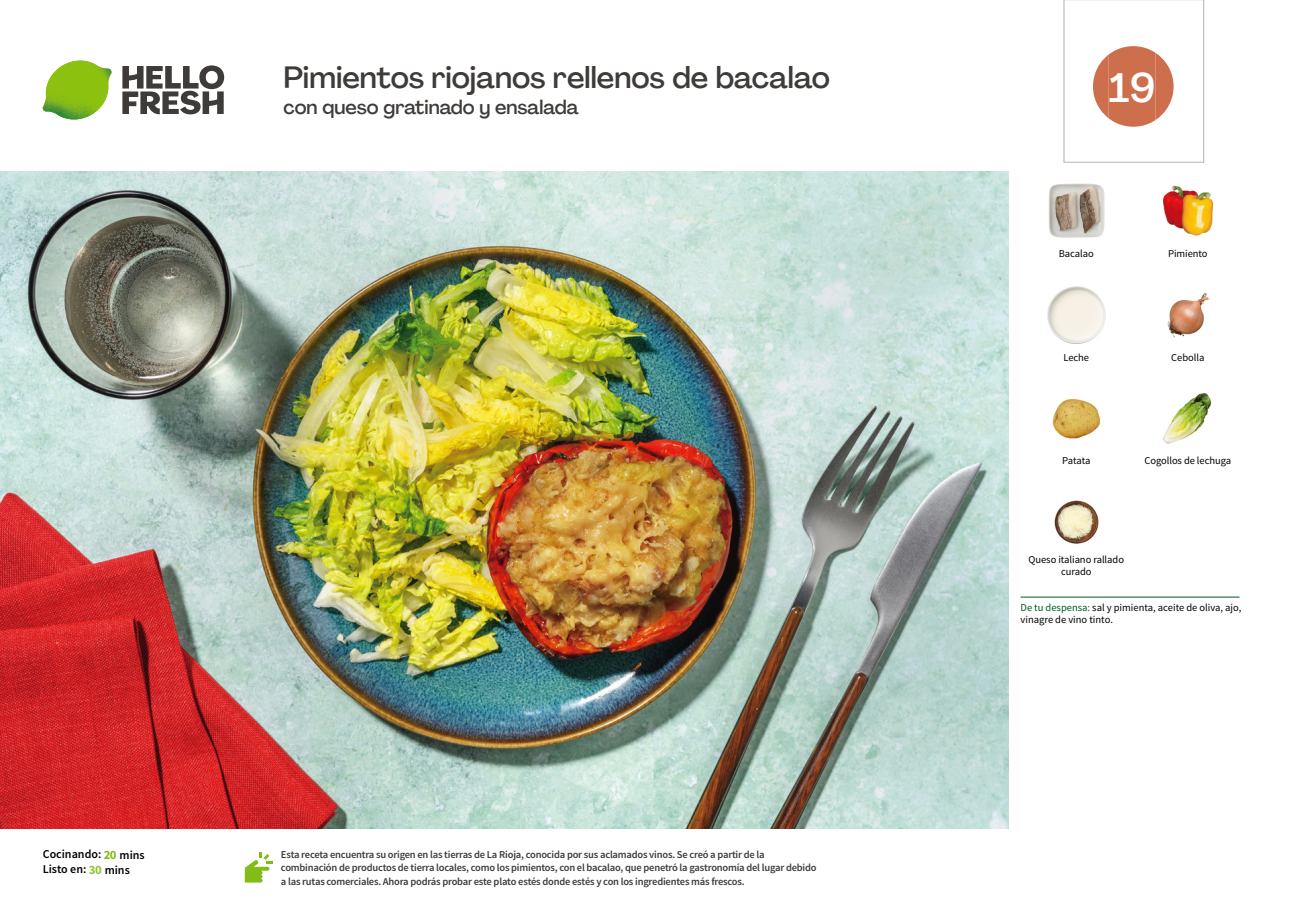
<style>
.page{position:relative;width:1289px;height:919px;background:#fff}
.page>*{position:absolute;margin:0;border:0;box-sizing:border-box;transform-origin:0 0}
.t1{font:500 40.5px "Agrandir";color:#fff}
.t2{font:500 30px "Agrandir";color:#3e3b39}
.t3{font:500 19.5px "Agrandir";color:#3e3b39}
.t4{font:600 12px/15px "Source Sans Pro";color:#000}
.t5{font:600 10.5px/13.5px "Source Sans Pro";letter-spacing:-.02em;color:#3e3b39}
.t6{font:10.5px/12px "Source Sans Pro";letter-spacing:-.005em;color:#000}
.s1{font-weight:700;font-size:12.75px;color:#81bc19}
.s2{font-weight:700;font-size:12.75px;color:#93c53b}
.s3{color:#005923}
</style>
<div class="page">
<svg style="left:122px;top:65px;width:102px;height:49px"></svg>
<svg style="left:43px;top:60px;width:69px;height:60px"></svg>
<img style="left:80px;top:61px;width:28px;height:11px">
<img style="left:54px;top:61px;width:26px;height:12px">
<img style="left:0;top:172px;width:1008px;height:656px">
<hr style="left:1020px;top:596px;width:219px;height:1px;background:#005923">
<svg style="left:245px;top:852px;width:28px;height:30px"></svg>
<img style="left:1048px;top:183px;width:56px;height:55px">
<img style="left:1163px;top:185px;width:51px;height:51px">
<img style="left:1167px;top:292px;width:43px;height:46px">
<img style="left:1047px;top:286px;width:57px;height:58px">
<img style="left:1163px;top:393px;width:49px;height:51px">
<img style="left:1052px;top:399px;width:49px;height:40px">
<img style="left:1054px;top:500px;width:45px;height:44px">
<svg style="left:1063px;top:0;width:141px;height:163px"></svg>
<h2 class="t2" style="left:283px;top:59px;width:548px">Pimientos riojanos rellenos de bacalao</h2>
<h3 class="t3" style="left:283px;top:95px;width:297px">con queso gratinado y ensalada</h3>
<p class="t4" style="left:43px;top:847px;width:103px">Cocinando: <span class="s1">20</span> mins<br>Listo en: <span class="s2">30</span> mins</p>
<p class="t5" style="left:281px;top:847px;width:537px">Esta receta encuentra su origen en las tierras de La Rioja, conocida por sus aclamados vinos. Se creó a partir de la combinación de productos de tierra locales, como los pimientos, con el bacalao, que penetró la gastronomía del lugar debido a las rutas comerciales. Ahora podrás probar este plato estés donde estés y con los ingredientes más frescos.</p>
<h1 class="t1" style="left:1108px;top:63px;width:48px">19</h1>
<p class="t6" style="left:1058px;top:247px;width:37px">Bacalao</p>
<p class="t6" style="left:1167px;top:247px;width:41px">Pimiento</p>
<p class="t6" style="left:1063px;top:352px;width:27px">Leche</p>
<p class="t6" style="left:1171px;top:352px;width:35px">Cebolla</p>
<p class="t6" style="left:1062px;top:454px;width:30px">Patata</p>
<p class="t6" style="left:1144px;top:454px;width:88px">Cogollos de lechuga</p>
<p class="t6" style="left:1028px;top:554px;width:97px;text-align:center">Queso italiano rallado curado</p>
<p class="t6" style="left:1020px;top:601px;width:222px"><span class="s3">De tu despensa:</span> sal y pimienta, aceite de oliva, ajo, vinagre de vino tinto.</p>
</div>
